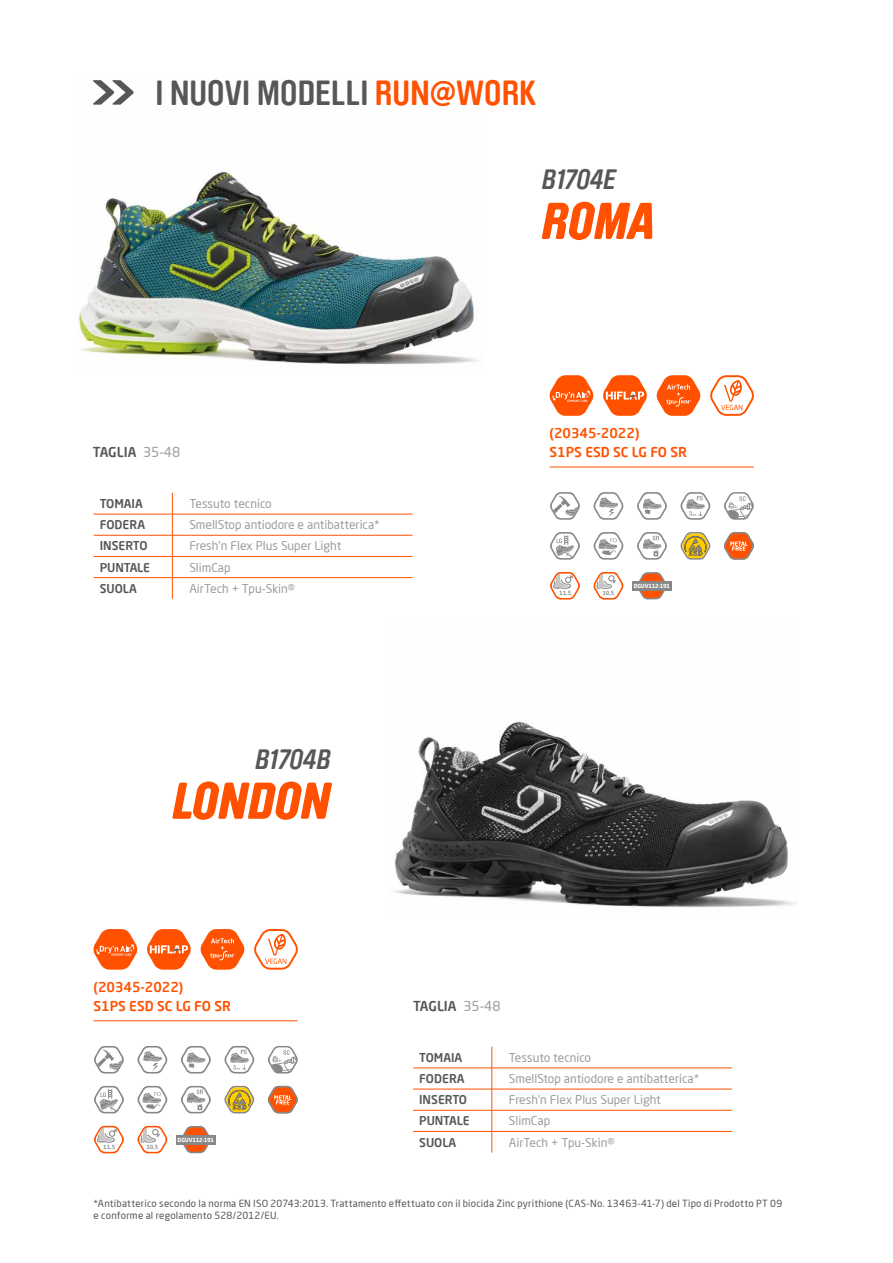
<style>
.page{position:relative;width:893px;height:1263px;background:#fff}
.page>*{position:absolute;margin:0;border:0;box-sizing:border-box;transform-origin:0 0}
.t1{font:italic 900 51px "Brauer Neue";letter-spacing:.005em;color:#ff5100}
.t2{font:700 34.5px "Brauer Neue";color:#575756}
.t3{font:italic 700 27.6px "Brauer Neue";letter-spacing:-.015em;color:#575756}
.t4{font:500 13.5px "Neo Sans Pro";color:#ff5100}
.t5{font:500 13.5px "Neo Sans Pro";color:#575756}
.t6{font:12px "Neo Sans Pro";color:#9d9d9c}
.t7{font:500 12px "Neo Sans Pro";color:#575756}
.t8{font:500 12px "Neo Sans Pro";letter-spacing:-.02em;color:#575756}
.t9{font:9.75px/11.7px "Neo Sans Pro";letter-spacing:.02em;color:#575756}
.t10{font:500 5.7px "Neo Sans Pro";color:#878787}
.t11{font:700 5.55px "Neo Sans Pro";letter-spacing:-.035em;color:#fff}
.s1{color:#ff5100}
.s2{font-weight:400;color:#9d9d9c}
</style>
<div class="page">
<img style="left:74px;top:170px;width:403px;height:195px">
<hr style="left:94px;top:514px;width:78px;height:1px;background:#ff5100">
<hr style="left:172px;top:514px;width:241px;height:1px;background:#ff5100">
<hr style="left:94px;top:535px;width:78px;height:1px;background:#ff5100">
<hr style="left:172px;top:535px;width:241px;height:1px;background:#ff5100">
<hr style="left:94px;top:556px;width:78px;height:1px;background:#ff5100">
<hr style="left:172px;top:556px;width:241px;height:1px;background:#ff5100">
<hr style="left:94px;top:577px;width:78px;height:1px;background:#ff5100">
<hr style="left:172px;top:577px;width:241px;height:1px;background:#ff5100">
<svg style="left:172px;top:493px;width:1px;height:106px"></svg>
<svg style="left:93px;top:80px;width:41px;height:25px"></svg>
<hr style="left:550px;top:467px;width:204px;height:1px;background:#ff5100">
<svg style="left:550px;top:492px;width:30px;height:28px"></svg>
<svg style="left:593px;top:492px;width:31px;height:28px"></svg>
<svg style="left:637px;top:492px;width:30px;height:28px"></svg>
<svg style="left:680px;top:492px;width:30px;height:28px"></svg>
<svg style="left:724px;top:492px;width:30px;height:28px"></svg>
<svg style="left:550px;top:532px;width:30px;height:28px"></svg>
<svg style="left:593px;top:532px;width:31px;height:28px"></svg>
<svg style="left:637px;top:532px;width:30px;height:28px"></svg>
<svg style="left:680px;top:532px;width:30px;height:28px"></svg>
<svg style="left:724px;top:532px;width:30px;height:28px"></svg>
<svg style="left:550px;top:572px;width:30px;height:27px"></svg>
<svg style="left:593px;top:572px;width:31px;height:27px"></svg>
<svg style="left:639px;top:572px;width:26px;height:27px"></svg>
<div style="left:632px;top:581px;width:40px;height:10px;background:#878787"></div>
<svg style="left:603px;top:375px;width:44px;height:41px"></svg>
<svg style="left:549px;top:375px;width:45px;height:41px"></svg>
<svg style="left:710px;top:375px;width:44px;height:41px"></svg>
<svg style="left:656px;top:375px;width:45px;height:41px"></svg>
<img style="left:393px;top:721px;width:404px;height:187px">
<hr style="left:413px;top:1068px;width:79px;height:1px;background:#ff5100">
<hr style="left:492px;top:1068px;width:240px;height:1px;background:#ff5100">
<hr style="left:413px;top:1089px;width:79px;height:1px;background:#ff5100">
<hr style="left:492px;top:1089px;width:240px;height:1px;background:#ff5100">
<hr style="left:413px;top:1110px;width:79px;height:1px;background:#ff5100">
<hr style="left:492px;top:1110px;width:240px;height:1px;background:#ff5100">
<hr style="left:413px;top:1131px;width:79px;height:1px;background:#ff5100">
<hr style="left:492px;top:1131px;width:240px;height:1px;background:#ff5100">
<svg style="left:492px;top:1047px;width:1px;height:105px"></svg>
<hr style="left:94px;top:1020px;width:204px;height:1px;background:#ff5100">
<svg style="left:94px;top:1046px;width:30px;height:27px"></svg>
<svg style="left:137px;top:1046px;width:31px;height:27px"></svg>
<svg style="left:181px;top:1046px;width:30px;height:27px"></svg>
<svg style="left:224px;top:1046px;width:30px;height:27px"></svg>
<svg style="left:268px;top:1046px;width:30px;height:27px"></svg>
<svg style="left:94px;top:1086px;width:30px;height:27px"></svg>
<svg style="left:137px;top:1086px;width:31px;height:27px"></svg>
<svg style="left:181px;top:1086px;width:30px;height:27px"></svg>
<svg style="left:224px;top:1086px;width:30px;height:27px"></svg>
<svg style="left:268px;top:1086px;width:30px;height:27px"></svg>
<svg style="left:94px;top:1126px;width:30px;height:27px"></svg>
<svg style="left:137px;top:1126px;width:31px;height:27px"></svg>
<svg style="left:181px;top:1126px;width:30px;height:27px"></svg>
<div style="left:176px;top:1135px;width:39px;height:9px;background:#878787"></div>
<svg style="left:147px;top:929px;width:44px;height:41px"></svg>
<svg style="left:93px;top:929px;width:45px;height:41px"></svg>
<svg style="left:254px;top:929px;width:44px;height:41px"></svg>
<svg style="left:200px;top:929px;width:45px;height:41px"></svg>
<h2 class="t2" style="left:155px;top:73px;width:382px">I NUOVI MODELLI <span class="s1">RUN@WORK</span></h2>
<h3 class="t3" style="left:543px;top:164px;width:76px">B1704E</h3>
<h1 class="t1" style="left:543px;top:191px;width:115px">ROMA</h1>
<p class="t5" style="left:93px;top:444px;width:89px">TAGLIA <span class="s2">35-48</span></p>
<p class="t7" style="left:100px;top:496px;width:45px">TOMAIA</p>
<p class="t6" style="left:189px;top:496px;width:84px">Tessuto tecnico</p>
<p class="t7" style="left:100px;top:517px;width:47px">FODERA</p>
<p class="t6" style="left:189px;top:517px;width:192px">SmellStop antiodore e antibatterica*</p>
<p class="t7" style="left:100px;top:538px;width:49px">INSERTO</p>
<p class="t6" style="left:189px;top:539px;width:153px">Fresh’n Flex Plus Super Light</p>
<p class="t8" style="left:100px;top:560px;width:52px">PUNTALE</p>
<p class="t6" style="left:189px;top:560px;width:43px">SlimCap</p>
<p class="t7" style="left:100px;top:581px;width:39px">SUOLA</p>
<p class="t6" style="left:189px;top:581px;width:107px">AirTech + Tpu-Skin®</p>
<h3 class="t3" style="left:256px;top:744px;width:77px">B1704B</h3>
<h1 class="t1" style="left:173px;top:771px;width:159px">LONDON</h1>
<p class="t4" style="left:550px;top:424px;width:91px">(20345-2022)</p>
<p class="t4" style="left:550px;top:444px;width:139px">S1PS ESD SC LG FO SR</p>
<p class="t10" style="left:559px;top:589px;width:14px">11,5</p>
<p class="t10" style="left:602px;top:589px;width:14px">10,5</p>
<p class="t11" style="left:634px;top:582px;width:38px">DGUV112-191</p>
<p class="t4" style="left:94px;top:978px;width:91px">(20345-2022)</p>
<p class="t4" style="left:94px;top:998px;width:139px">S1PS ESD SC LG FO SR</p>
<p class="t10" style="left:103px;top:1143px;width:14px">11,5</p>
<p class="t10" style="left:146px;top:1143px;width:14px">10,5</p>
<p class="t11" style="left:178px;top:1136px;width:38px">DGUV112-191</p>
<p class="t5" style="left:413px;top:998px;width:89px">TAGLIA <span class="s2">35-48</span></p>
<p class="t7" style="left:419px;top:1050px;width:45px">TOMAIA</p>
<p class="t6" style="left:509px;top:1050px;width:84px">Tessuto tecnico</p>
<p class="t7" style="left:419px;top:1071px;width:47px">FODERA</p>
<p class="t6" style="left:509px;top:1071px;width:192px">SmellStop antiodore e antibatterica*</p>
<p class="t7" style="left:419px;top:1092px;width:49px">INSERTO</p>
<p class="t6" style="left:509px;top:1092px;width:153px">Fresh’n Flex Plus Super Light</p>
<p class="t8" style="left:419px;top:1113px;width:52px">PUNTALE</p>
<p class="t6" style="left:509px;top:1114px;width:43px">SlimCap</p>
<p class="t7" style="left:419px;top:1134px;width:39px">SUOLA</p>
<p class="t6" style="left:509px;top:1135px;width:107px">AirTech + Tpu-Skin®</p>
<p class="t9" style="left:94px;top:1198px;width:690px">*Antibatterico secondo la norma EN ISO 20743:2013. Trattamento effettuato con il biocida Zinc pyrithione (CAS-No. 13463-41-7) del Tipo di Prodotto PT 09 e conforme al regolamento 528/2012/EU.</p>
</div>
